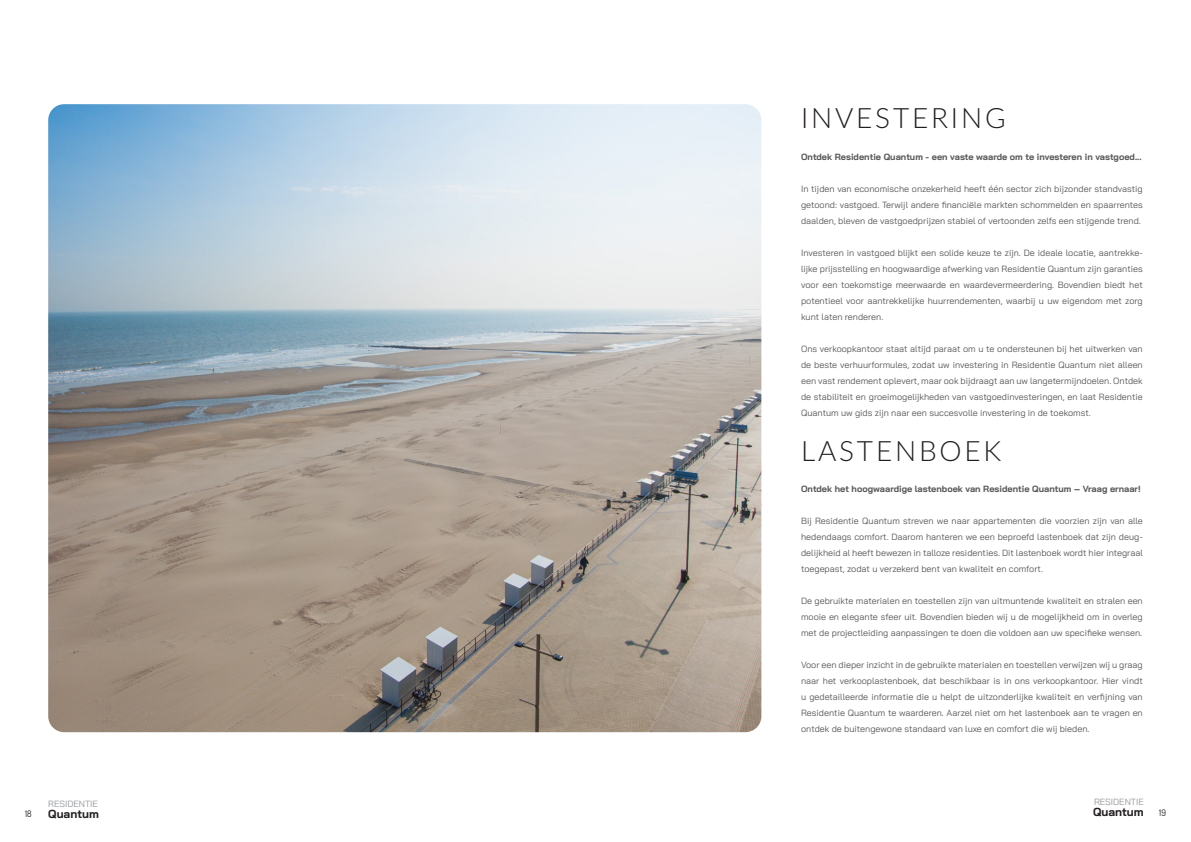
<style>
.page{position:relative;width:1191px;height:842px;background:#fff}
.page>*{position:absolute;margin:0;border:0;box-sizing:border-box;transform-origin:0 0}
.t1{font:300 28px "Lato";letter-spacing:.1em;color:#231f20}
.t2{font:700 11.6px "Bai Jamjuree";color:#231f20}
.t3{font:9px/16px "Bai Jamjuree";color:#57585a;text-align:justify}
.t4{font:700 9px "Bai Jamjuree";color:#57585a}
.t5{font:9px "Bai Jamjuree";color:#939598}
.t6{font:9px "Dosis";color:#231f20}
</style>
<div class="page">
<img style="left:48px;top:104px;width:713px;height:628px">
<h1 class="t1" style="left:801px;top:98px;width:206px">INVESTERING</h1>
<p class="t4" style="left:801px;top:151px;width:342px">Ontdek Residentie Quantum - een vaste waarde om te investeren in vastgoed...</p>
<p class="t3" style="left:801px;top:180px;width:343px">In tijden van economische onzekerheid heeft één sector zich bijzonder standvastig getoond: vastgoed. Terwijl andere financiële markten schommelden en spaarrentes daalden, bleven de vastgoedprijzen stabiel of vertoonden zelfs een stijgende trend.</p>
<p class="t3" style="left:801px;top:244px;width:343px">Investeren in vastgoed blijkt een solide keuze te zijn. De ideale locatie, aantrekke&shy;lijke prijsstelling en hoogwaardige afwerking van Residentie Quantum zijn garanties voor een toekomstige meerwaarde en waardevermeerdering. Bovendien biedt het potentieel voor aantrekkelijke huurrendementen, waarbij u uw eigendom met zorg kunt laten renderen.</p>
<p class="t3" style="left:801px;top:340px;width:343px">Ons verkoopkantoor staat altijd paraat om u te ondersteunen bij het uitwerken van de beste verhuurformules, zodat uw investering in Residentie Quantum niet alleen een vast rendement oplevert, maar ook bijdraagt aan uw langetermijndoelen. Ontdek de stabiliteit en groeimogelijkheden van vastgoedinvesteringen, en laat Residentie Quantum uw gids zijn naar een succesvolle investering in de toekomst.</p>
<h1 class="t1" style="left:801px;top:431px;width:202px">LASTENBOEK</h1>
<p class="t4" style="left:801px;top:484px;width:341px">Ontdek het hoogwaardige lastenboek van Residentie Quantum – Vraag ernaar!</p>
<p class="t3" style="left:801px;top:513px;width:343px">Bij Residentie Quantum streven we naar appartementen die voorzien zijn van alle hedendaags comfort. Daarom hanteren we een beproefd lastenboek dat zijn deug&shy;delijkheid al heeft bewezen in talloze residenties. Dit lastenboek wordt hier integraal toegepast, zodat u verzekerd bent van kwaliteit en comfort.</p>
<p class="t3" style="left:801px;top:593px;width:343px">De gebruikte materialen en toestellen zijn van uitmuntende kwaliteit en stralen een mooie en elegante sfeer uit. Bovendien bieden wij u de mogelijkheid om in overleg met de projectleiding aanpassingen te doen die voldoen aan uw specifieke wensen.</p>
<p class="t3" style="left:801px;top:657px;width:343px">Voor een dieper inzicht in de gebruikte materialen en toestellen verwijzen wij u graag naar het verkooplastenboek, dat beschikbaar is in ons verkoopkantoor. Hier vindt u gedetailleerde informatie die u helpt de uitzonderlijke kwaliteit en verfijning van Residentie Quantum te waarderen. Aarzel niet om het lastenboek aan te vragen en ontdek de buitengewone standaard van luxe en comfort die wij bieden.</p>
<p class="t5" style="left:1094px;top:794px;width:51px">RESIDENTIE</p>
<p class="t2" style="left:1093px;top:805px;width:52px">Quantum</p>
<p class="t5" style="left:48px;top:796px;width:51px">RESIDENTIE</p>
<p class="t2" style="left:48px;top:807px;width:52px">Quantum</p>
<p class="t6" style="left:25px;top:808px;width:8px">18</p>
<p class="t6" style="left:1159px;top:807px;width:8px">19</p>
</div>
